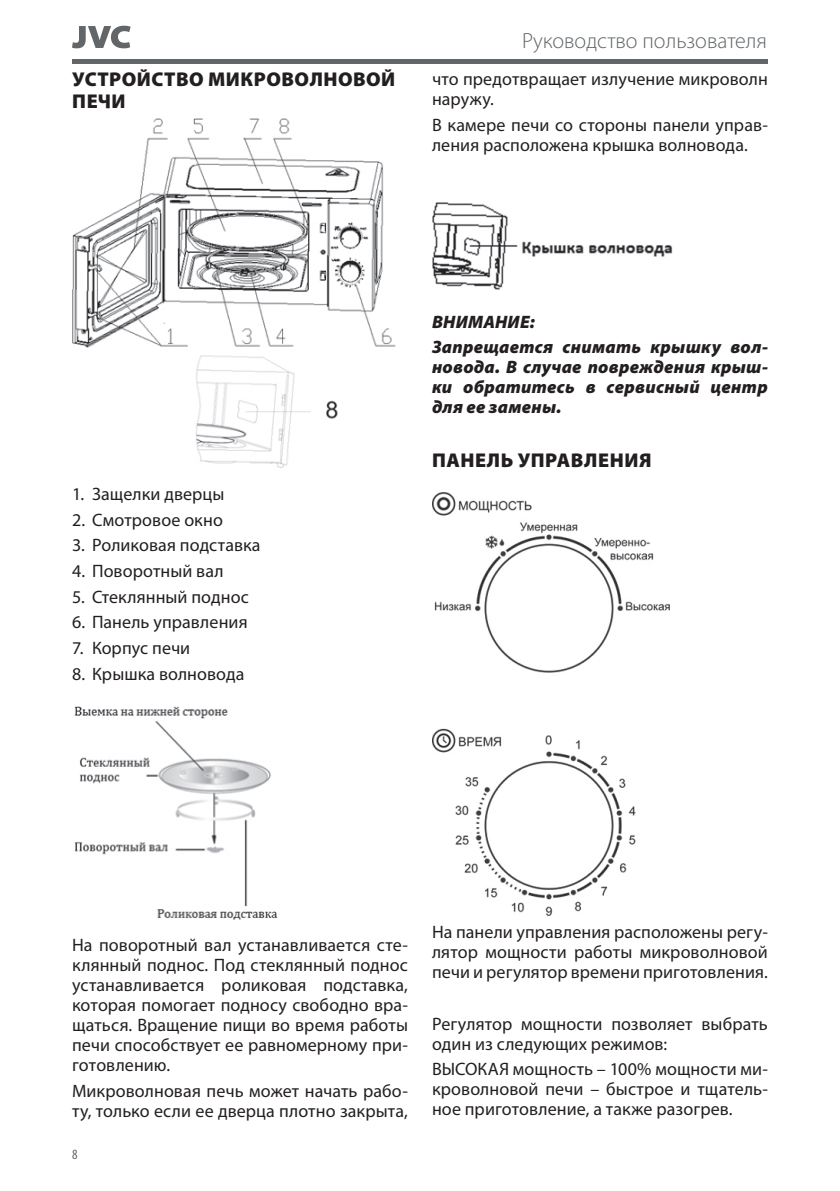
<style>
.page{position:relative;width:840px;height:1191px;background:#fff}
.page>*{position:absolute;margin:0;border:0;box-sizing:border-box;transform-origin:0 0}
.t1{font:300 22px "Myriad Pro";color:#626669}
.Заголовки{font:900 20px/22px "Myriad Pro";letter-spacing:.025em;color:#231f20}
.Основной_текстовый_б{font:18px/20px "Myriad Pro";letter-spacing:.005em;color:#231f20}
.Основной_текст{font:18px/20px "Myriad Pro";letter-spacing:.005em;color:#231f20;text-align:justify}
.Основной_текст_для_с{font:18px "Myriad Pro";letter-spacing:.005em;color:#231f20}
.внимание{font:italic 900 18px/20px "Myriad Pro";letter-spacing:.015em;color:#231f20;text-align:justify}
.t2{font:condensed 14.2px "Myriad Pro";color:#626669}
</style>
<div class="page">
<hr style="left:72px;top:59px;width:695px;height:4px;background:#626669">
<svg style="left:72px;top:26px;width:58px;height:22px"></svg>
<img style="left:72px;top:119px;width:324px;height:348px">
<img style="left:74px;top:706px;width:204px;height:214px">
<img style="left:432px;top:202px;width:240px;height:88px">
<img style="left:432px;top:492px;width:236px;height:423px">
<p class="Заголовки" style="left:72px;top:69px;width:324px">УСТРОЙСТВО МИКРОВОЛНОВОЙ<br>ПЕЧИ</p>
<p class="t1" style="left:522px;top:29px;width:246px">Руководство пользователя</p>
<p class="Основной_текстовый_б" style="left:432px;top:69px;width:337px">что предотвращает излучение микроволн наружу.</p>
<p class="Основной_текстовый_б" style="left:432px;top:114px;width:337px">В камере печи со стороны панели управ&shy;ления расположена крышка волновода.</p>
<p class="Основной_текст_для_с" style="left:72px;top:483px;width:154px">1. Защелки дверцы</p>
<p class="Основной_текст_для_с" style="left:72px;top:508px;width:152px">2. Смотровое окно</p>
<p class="Основной_текст_для_с" style="left:72px;top:534px;width:190px">3. Роликовая подставка</p>
<p class="Основной_текст_для_с" style="left:72px;top:560px;width:153px">4. Поворотный вал</p>
<p class="Основной_текст_для_с" style="left:72px;top:585px;width:178px">5. Стеклянный поднос</p>
<p class="Основной_текст_для_с" style="left:72px;top:611px;width:177px">6. Панель управления</p>
<p class="Основной_текст_для_с" style="left:72px;top:637px;width:120px">7. Корпус печи</p>
<p class="Основной_текст_для_с" style="left:72px;top:662px;width:174px">8. Крышка волновода</p>
<p class="внимание" style="left:432px;top:312px;width:104px">ВНИМАНИЕ:</p>
<p class="внимание" style="left:432px;top:337px;width:337px">Запрещается снимать крышку вол&shy;новода. В случае повреждения крыш&shy;ки обратитесь в сервисный центр для ее замены.</p>
<p class="Заголовки" style="left:432px;top:449px;width:221px">ПАНЕЛЬ УПРАВЛЕНИЯ</p>
<p class="Основной_текстовый_б" style="left:72px;top:934px;width:337px;text-align:justify">На поворотный вал устанавливается сте&shy;клянный поднос. Под стеклянный поднос устанавливается роликовая подставка, которая помогает подносу свободно вра&shy;щаться. Вращение пищи во время работы печи способствует ее равномерному при&shy;готовлению.</p>
<p class="Основной_текстовый_б" style="left:72px;top:1080px;width:337px">Микроволновая печь может начать рабо&shy;ту, только если ее дверца плотно закрыта,</p>
<p class="t2" style="left:72px;top:1146px;width:7px">8</p>
<p class="Основной_текст" style="left:432px;top:922px;width:337px">На панели управления расположены регу&shy;лятор мощности работы микроволновой печи и регулятор времени приготовления.</p>
<p class="Основной_текст" style="left:432px;top:1013px;width:337px">Регулятор мощности позволяет выбрать один из следующих режимов:</p>
<p class="Основной_текст" style="left:432px;top:1059px;width:337px">ВЫСОКАЯ мощность – 100% мощности ми&shy;кроволновой печи – быстрое и тщатель&shy;ное приготовление, а также разогрев.</p>
</div>
